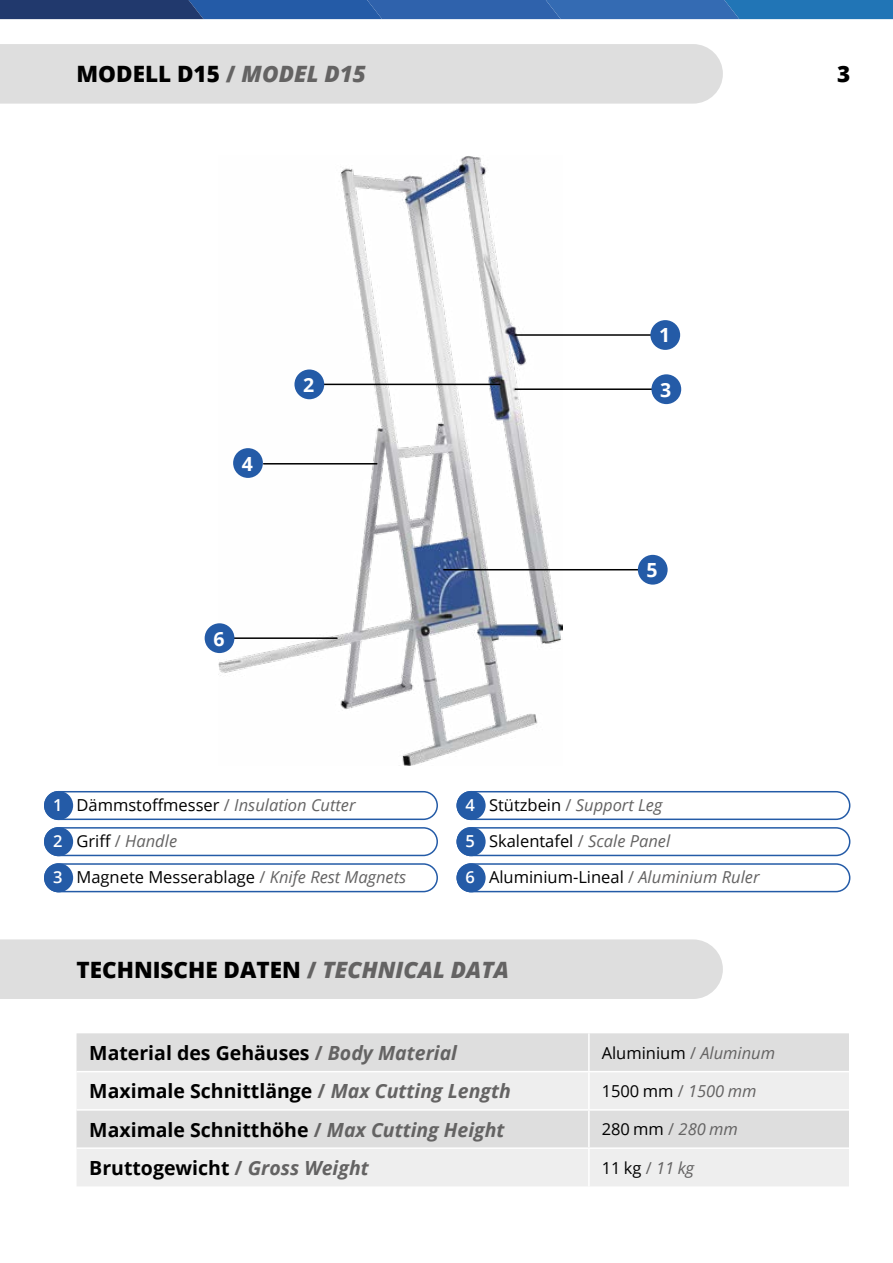
<style>
.page{position:relative;width:893px;height:1263px;background:#fff}
.page>*{position:absolute;margin:0;border:0;box-sizing:border-box;transform-origin:0 0}
.t1{font:800 22.5px "Open Sans";color:#000}
.t2{font:700 19.5px "Open Sans";color:#000}
.t3{font:700 19.5px "Open Sans";color:#fff}
.t4{font:16.5px/35.7px "Open Sans";color:#000}
.t5{font:600 16.5px/36px "Open Sans";color:#fff;text-align:justify}
.s1{color:#646363}
.s2{font-style:italic;color:#646363}
</style>
<div class="page">
<svg style="left:0;top:0;width:893px;height:19px;background:#285ca0"></svg>
<img style="left:219px;top:156px;width:343px;height:609px">
<hr style="left:316px;top:384px;width:184px;height:1px;background:#000">
<hr style="left:515px;top:334px;width:138px;height:2px;background:#000">
<hr style="left:515px;top:388px;width:138px;height:2px;background:#000">
<hr style="left:444px;top:569px;width:196px;height:1px;background:#000">
<hr style="left:264px;top:463px;width:113px;height:1px;background:#000">
<hr style="left:215px;top:637px;width:122px;height:2px;background:#000">
<div style="left:650px;top:320px;width:30px;height:30px;background:#245ba7;border-radius:50%"></div>
<div style="left:651px;top:374px;width:30px;height:30px;background:#245ba7;border-radius:50%"></div>
<div style="left:294px;top:369px;width:30px;height:30px;background:#245ba7;border-radius:50%"></div>
<div style="left:638px;top:555px;width:30px;height:30px;background:#245ba7;border-radius:50%"></div>
<div style="left:205px;top:623px;width:29px;height:30px;background:#245ba7;border-radius:50%"></div>
<div style="left:233px;top:448px;width:30px;height:30px;background:#245ba7;border-radius:50%"></div>
<div style="left:44px;top:791px;width:394px;height:29px;border:2px solid #245ba7;border-radius:14px"></div>
<div style="left:44px;top:791px;width:29px;height:29px;background:#245ba7;border-radius:50%"></div>
<div style="left:44px;top:863px;width:394px;height:29px;border:2px solid #245ba7;border-radius:14px"></div>
<div style="left:44px;top:863px;width:29px;height:29px;background:#245ba7;border-radius:50%"></div>
<div style="left:44px;top:827px;width:394px;height:29px;border:2px solid #245ba7;border-radius:14px"></div>
<div style="left:44px;top:827px;width:29px;height:29px;background:#245ba7;border-radius:50%"></div>
<div style="left:456px;top:791px;width:394px;height:29px;border:2px solid #245ba7;border-radius:14px"></div>
<div style="left:456px;top:791px;width:30px;height:29px;background:#245ba7;border-radius:50%"></div>
<div style="left:456px;top:827px;width:394px;height:29px;border:2px solid #245ba7;border-radius:14px"></div>
<div style="left:456px;top:827px;width:30px;height:29px;background:#245ba7;border-radius:50%"></div>
<div style="left:456px;top:863px;width:394px;height:29px;border:2px solid #245ba7;border-radius:14px"></div>
<div style="left:456px;top:863px;width:30px;height:29px;background:#245ba7;border-radius:50%"></div>
<div style="left:0;top:44px;width:723px;height:60px;background:#dedede"></div>
<div style="left:0;top:939px;width:723px;height:60px;background:#dedede"></div>
<div style="left:77px;top:1033px;width:772px;height:38px;background:#dedede"></div>
<svg style="left:77px;top:1072px;width:772px;height:114px;background:#e8e8e8"></svg>
<hr style="left:588px;top:1033px;width:2px;height:38px;background:#fff">
<hr style="left:588px;top:1072px;width:2px;height:37px;background:#fff">
<hr style="left:77px;top:1109px;width:512px;height:2px;background:#fff">
<hr style="left:589px;top:1109px;width:260px;height:2px;background:#fff">
<hr style="left:588px;top:1111px;width:2px;height:36px;background:#fff">
<hr style="left:77px;top:1147px;width:512px;height:2px;background:#fff">
<hr style="left:589px;top:1147px;width:260px;height:2px;background:#fff">
<hr style="left:588px;top:1149px;width:2px;height:37px;background:#fff">
<h1 class="t1" style="left:77px;top:57px;width:291px">MODELL D15 <span class="s1">/</span> <span class="s2">MODEL D15</span></h1>
<h1 class="t1" style="left:837px;top:57px;width:15px">3</h1>
<p class="t3" style="left:659px;top:322px;width:13px">1</p>
<p class="t3" style="left:242px;top:450px;width:13px">4</p>
<p class="t3" style="left:213px;top:625px;width:13px">6</p>
<p class="t3" style="left:303px;top:371px;width:13px">2</p>
<p class="t3" style="left:660px;top:376px;width:13px">3</p>
<p class="t3" style="left:646px;top:556px;width:13px">5</p>
<p class="t4" style="left:77px;top:787px;width:331px">Dämmstoffmesser <span class="s1">/</span> <span class="s2">Insulation Cutter<br></span>Griff <span class="s1">/</span> <span class="s2">Handle<br></span>Magnete Messerablage <span class="s1">/</span> <span class="s2">Knife Rest Magnets</span></p>
<p class="t4" style="left:489px;top:787px;width:272px">Stützbein <span class="s1">/</span> <span class="s2">Support Leg<br></span>Skalentafel <span class="s1">/</span> <span class="s2">Scale Panel<br></span>Aluminium-Lineal <span class="s1">/</span> <span class="s2">Aluminium Ruler</span></p>
<p class="t5" style="left:53px;top:787px;width:11px">1<br>2<br>3</p>
<p class="t5" style="left:466px;top:787px;width:11px">4<br>5<br>6</p>
<h1 class="t1" style="left:77px;top:952px;width:434px">TECHNISCHE DATEN <span class="s1">/</span> <span class="s2">TECHNICAL DATA</span></h1>
<p class="t2" style="left:89px;top:1039px;width:369px">Material des Gehäuses <span class="s1">/</span> <span class="s2">Body Material</span></p>
<p class="t4" style="left:602px;top:1034px;width:175px">Aluminium <span class="s1">/</span> <span class="s2">Aluminum</span></p>
<p class="t2" style="left:89px;top:1077px;width:423px">Maximale Schnittlänge <span class="s1">/</span> <span class="s2">Max Cutting Length</span></p>
<p class="t4" style="left:602px;top:1073px;width:156px">1500 mm <span class="s1">/</span> <span class="s2">1500 mm</span></p>
<p class="t2" style="left:89px;top:1116px;width:417px">Maximale Schnitthöhe <span class="s1">/</span> <span class="s2">Max Cutting Height</span></p>
<p class="t4" style="left:602px;top:1111px;width:138px">280 mm <span class="s1">/</span> <span class="s2">280 mm</span></p>
<p class="t2" style="left:89px;top:1154px;width:281px">Bruttogewicht <span class="s1">/</span> <span class="s2">Gross Weight</span></p>
<p class="t4" style="left:602px;top:1149px;width:94px">11 kg <span class="s1">/</span> <span class="s2">11 kg</span></p>
</div>
